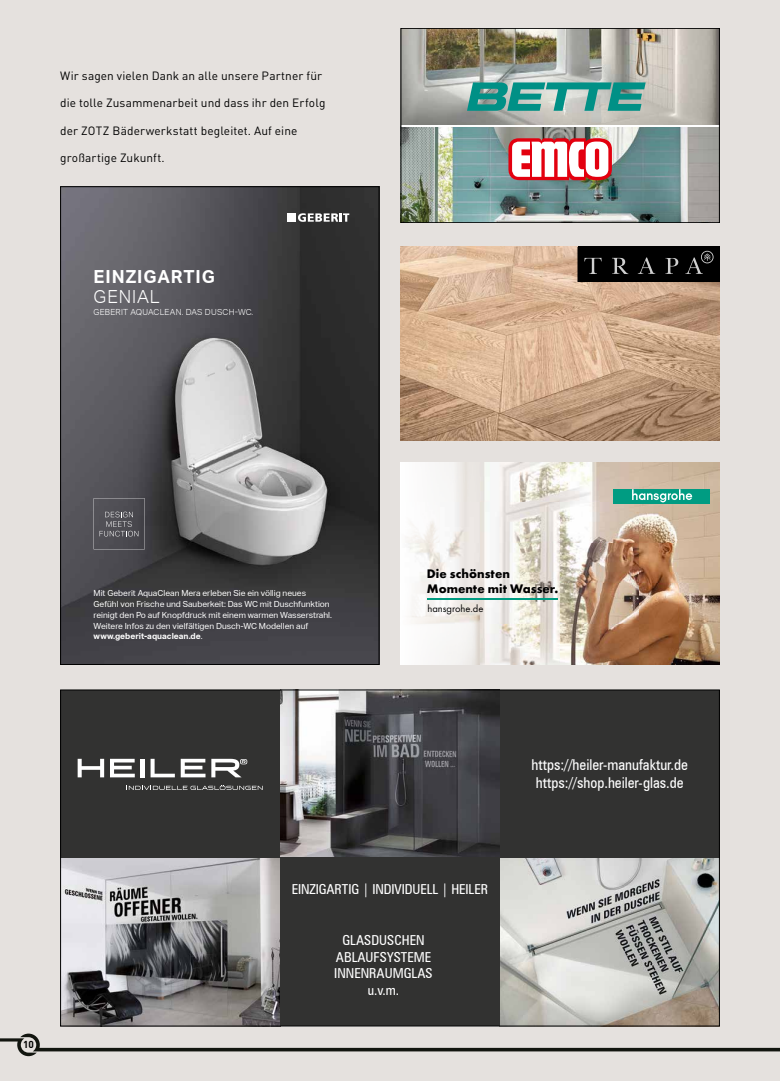
<style>
.page{position:relative;width:780px;height:1081px;background:#e5e1de}
.page>*{position:absolute;margin:0;border:0;box-sizing:border-box;transform-origin:0 0}
.t1{font:700 18px "Aktiv Grotesk Geberit";letter-spacing:.05em;color:#fff}
.t2{font:300 18px "Aktiv Grotesk Geberit";letter-spacing:.05em;color:#fff}
.t3{font:condensed 15px/18px "Zurich BT";color:#fff}
.t4{font:condensed 13.75px/16.5px "Zurich BT";color:#fff;text-align:center}
.t5{font:700 12.88px/15.5px "Futura TOT";color:#000}
.t6{font:11.88px "FFDIN";letter-spacing:.01em;color:#000}
.t7{font:10.5px "Futura TOT Boo";color:#000}
.t8{font:700 10px "FFDIN";color:#000}
.t9{font:8.38px/10.9px "Aktiv Grotesk Geberit";color:#fff}
.t10{font:300 8.38px "Aktiv Grotesk Geberit";letter-spacing:.025em;color:#fff}
.s1{font-weight:700}
</style>
<div class="page">
<svg style="left:0;top:1033px;width:779px;height:23px"></svg>
<img style="left:402px;top:30px;width:315px;height:191px">
<svg style="left:508px;top:138px;width:104px;height:42px;background:#ef9ca1"></svg>
<svg style="left:467px;top:82px;width:178px;height:29px;background:#51a69e"></svg>
<hr style="left:401px;top:125px;width:318px;height:2px;background:#fff">
<div style="left:400px;top:28px;width:319px;height:195px;border:1px solid #000"></div>
<img style="left:400px;top:246px;width:319px;height:195px">
<div style="left:578px;top:246px;width:141px;height:35px;background:#000"></div>
<svg style="left:584px;top:250px;width:130px;height:25px"></svg>
<img style="left:62px;top:857px;width:218px;height:167px">
<img style="left:280px;top:691px;width:220px;height:166px">
<img style="left:500px;top:857px;width:217px;height:167px">
<div style="left:60px;top:689px;width:220px;height:168px;background:#323231"></div>
<div style="left:280px;top:857px;width:220px;height:169px;background:#323231"></div>
<svg style="left:78px;top:759px;width:26px;height:18px"></svg>
<svg style="left:110px;top:759px;width:25px;height:18px"></svg>
<hr style="left:141px;top:759px;width:4px;height:18px;background:#fff">
<svg style="left:150px;top:759px;width:25px;height:18px"></svg>
<svg style="left:181px;top:759px;width:24px;height:18px"></svg>
<svg style="left:126px;top:785px;width:137px;height:5px"></svg>
<svg style="left:211px;top:759px;width:36px;height:18px"></svg>
<div style="left:500px;top:689px;width:219px;height:168px;background:#323231"></div>
<img style="left:62px;top:188px;width:315px;height:475px">
<svg style="left:94px;top:498px;width:51px;height:51px;background:#57565b"></svg>
<svg style="left:298px;top:213px;width:51px;height:9px"></svg>
<div style="left:287px;top:213px;width:8px;height:9px;background:#fff"></div>
<div style="left:60px;top:186px;width:319px;height:479px;border:1px solid #000"></div>
<img style="left:400px;top:462px;width:319px;height:203px">
<hr style="left:427px;top:598px;width:131px;height:2px;background:#009c82">
<div style="left:613px;top:489px;width:96px;height:15px;background:#009c82"></div>
<svg style="left:632px;top:489px;width:60px;height:13px"></svg>
<hr style="left:779px;top:0;width:1px;height:1081px;background:#72797c">
<h3 class="t6" style="left:60px;top:66px;width:263px">Wir sagen vielen Dank an alle unsere Partner für</h3>
<h3 class="t6" style="left:60px;top:94px;width:267px">die tolle Zusammenarbeit und dass ihr den Erfolg</h3>
<h3 class="t6" style="left:60px;top:121px;width:239px">der ZOTZ Bäderwerkstatt begleitet. Auf eine</h3>
<h3 class="t6" style="left:60px;top:149px;width:106px">großartige Zukunft.</h3>
<h1 class="t1" style="left:94px;top:266px;width:123px">EINZIGARTIG</h1>
<h1 class="t2" style="left:94px;top:286px;width:68px">GENIAL</h1>
<p class="t10" style="left:94px;top:307px;width:161px">GEBERIT AQUACLEAN. DAS DUSCH-WC.</p>
<p class="t8" style="left:23px;top:1037px;width:12px">10</p>
<p class="t9" style="left:94px;top:588px;width:240px">Mit Geberit AquaClean Mera erleben Sie ein völlig neues Gefühl von Frische und Sauberkeit: Das WC mit Duschfunktion reinigt den Po auf Knopfdruck mit einem warmen Wasserstrahl.<br>Weitere Infos zu den vielfältigen Dusch-WC Modellen auf <span class="s1">www.geberit-aquaclean.de</span>.</p>
<h3 class="t5" style="left:427px;top:566px;width:133px">Die schönsten<br>Momente mit Wasser.</h3>
<p class="t7" style="left:427px;top:602px;width:58px">hansgrohe.de</p>
<h2 class="t3" style="left:531px;top:756px;width:158px">https://heiler-manufaktur.de https://shop.heiler-glas.de</h2>
<h3 class="t4" style="left:292px;top:880px;width:198px">EINZIGARTIG | INDIVIDUELL | HEILER</h3>
<h3 class="t4" style="left:334px;top:932px;width:100px">GLASDUSCHEN<br>ABLAUFSYSTEME<br>INNENRAUMGLAS u.v.m.</h3>
</div>
